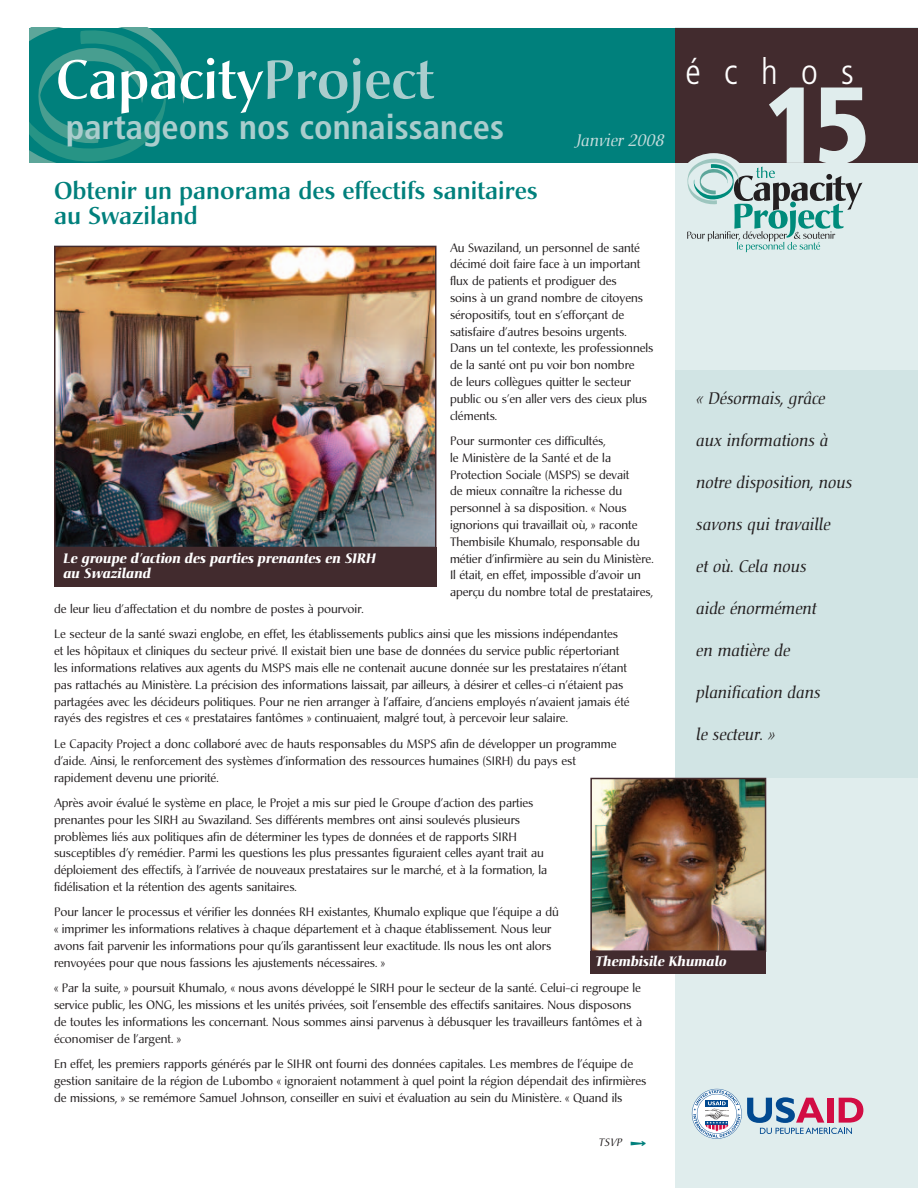
<style>
.page{position:relative;width:918px;height:1188px;background:#fff}
.page>*{position:absolute;margin:0;border:0;box-sizing:border-box;transform-origin:0 0}
.t1{font:900 condensed 108px "Frutiger";color:#e0eded}
.t2{font:500 54px "Christiana";color:#fff}
.t3{font:300 condensed 36px "Frutiger";letter-spacing:.65em;color:#fff}
.t4{font:700 condensed 34.5px "Frutiger";color:#aacdcd}
.t5{font:500 24px/25.5px "Christiana";color:#00807c}
.t6{font:italic 16.5px "Christiana";color:#231f20}
.t7{font:italic 16.5px "Christiana";color:#c5dcdc}
.t8{font:italic 700 13.5px/15px "Christiana";color:#fff}
.t9{font:12px/16.8px "Christiana";color:#231f20}
.t10{font:italic 10.5px "Christiana";color:#231f20}
.s1{color:#aacdcd}
.s2{font-family:"Quirks ICG";font-style:normal;font-size:15px;color:#00807c}
</style>
<div class="page">
<div style="left:29px;top:28px;width:867px;height:135px;background:#00807c"></div>
<svg style="left:29px;top:28px;width:156px;height:135px"></svg>
<div style="left:675px;top:28px;width:243px;height:1160px;background:#e0eded"></div>
<div style="left:675px;top:28px;width:243px;height:135px;background:#422b2e"></div>
<div style="left:678px;top:153px;width:71px;height:62px;background:#e0eded;border-radius:50%"></div>
<svg style="left:687px;top:156px;width:176px;height:96px"></svg>
<svg style="left:692px;top:1089px;width:171px;height:50px"></svg>
<div style="left:675px;top:370px;width:243px;height:408px;background:#d1e4e4"></div>
<img style="left:57px;top:249px;width:376px;height:296px">
<div style="left:54px;top:246px;width:382px;height:302px;border:2px solid #422b2e"></div>
<div style="left:54px;top:547px;width:383px;height:39px;background:#422b2e"></div>
<img style="left:593px;top:781px;width:170px;height:168px">
<div style="left:590px;top:778px;width:176px;height:174px;border:2px solid #422b2e"></div>
<div style="left:590px;top:951px;width:176px;height:23px;background:#422b2e"></div>
<h2 class="t2" style="left:56px;top:57px;width:379px">Capacity<span class="s1">Project</span></h2>
<h3 class="t4" style="left:66px;top:113px;width:440px">partageons nos connaissances</h3>
<h3 class="t5" style="left:54px;top:180px;width:485px">Obtenir un panorama des effectifs sanitaires au Swaziland</h3>
<h3 class="t7" style="left:577px;top:133px;width:90px">Janvier 2008</h3>
<h3 class="t3" style="left:686px;top:57px;width:170px">échos</h3>
<h1 class="t1" style="left:764px;top:82px;width:108px">15</h1>
<p class="t9" style="left:450px;top:240px;width:205px">Au Swaziland, un personnel de santé décimé doit faire face à un important flux de patients et prodiguer des<br>soins à un grand nombre de citoyens séropositifs, tout en s’efforçant de satisfaire d’autres besoins urgents.<br>Dans un tel contexte, les professionnels de la santé ont pu voir bon nombre<br>de leurs collègues quitter le secteur public ou s’en aller vers des cieux plus cléments.</p>
<p class="t9" style="left:450px;top:434px;width:205px">Pour surmonter ces difficultés,<br>le Ministère de la Santé et de la Protection Sociale (MSPS) se devait<br>de mieux connaître la richesse du personnel à sa disposition. « Nous ignorions qui travaillait où, » raconte Thembisile Khumalo, responsable du métier d’infirmière au sein du Ministère.<br>Il était, en effet, impossible d’avoir un aperçu du nombre total de prestataires,</p>
<p class="t9" style="left:54px;top:597px;width:566px;line-height:25.5px">de leur lieu d’affectation et du nombre de postes à pourvoir.<br>Le secteur de la santé swazi englobe, en effet, les établissements publics ainsi que les missions indépendantes</p>
<p class="t9" style="left:54px;top:644px;width:577px">et les hôpitaux et cliniques du secteur privé. Il existait bien une base de données du service public répertoriant les informations relatives aux agents du MSPS mais elle ne contenait aucune donnée sur les prestataires n’étant pas rattachés au Ministère. La précision des informations laissait, par ailleurs, à désirer et celles-ci n’étaient pas partagées avec les décideurs politiques. Pour ne rien arranger à l’affaire, d’anciens employés n’avaient jamais été rayés des registres et ces « prestataires fantômes » continuaient, malgré tout, à percevoir leur salaire.</p>
<p class="t9" style="left:54px;top:737px;width:564px">Le Capacity Project a donc collaboré avec de hauts responsables du MSPS afin de développer un programme d’aide. Ainsi, le renforcement des systèmes d’information des ressources humaines (SIRH) du pays est rapidement devenu une priorité.</p>
<p class="t9" style="left:54px;top:796px;width:495px">Après avoir évalué le système en place, le Projet a mis sur pied le Groupe d’action des parties prenantes pour les SIRH au Swaziland. Ses différents membres ont ainsi soulevés plusieurs problèmes liés aux politiques afin de déterminer les types de données et de rapports SIRH susceptibles d’y remédier. Parmi les questions les plus pressantes figuraient celles ayant trait au déploiement des effectifs, à l’arrivée de nouveaux prestataires sur le marché, et à la formation, la fidélisation et la rétention des agents sanitaires.</p>
<p class="t9" style="left:54px;top:905px;width:506px">Pour lancer le processus et vérifier les données RH existantes, Khumalo explique que l’équipe a dû « imprimer les informations relatives à chaque département et à chaque établissement. Nous leur avons fait parvenir les informations pour qu’ils garantissent leur exactitude. Ils nous les ont alors renvoyées pour que nous fassions les ajustements nécessaires. »</p>
<p class="t9" style="left:54px;top:981px;width:590px">« Par la suite, » poursuit Khumalo, « nous avons développé le SIRH pour le secteur de la santé. Celui-ci regroupe le service public, les ONG, les missions et les unités privées, soit l’ensemble des effectifs sanitaires. Nous disposons de toutes les informations les concernant. Nous sommes ainsi parvenus à débusquer les travailleurs fantômes et à économiser de l’argent. »</p>
<p class="t9" style="left:54px;top:1057px;width:594px">En effet, les premiers rapports générés par le SIHR ont fourni des données capitales. Les membres de l’équipe de gestion sanitaire de la région de Lubombo « ignoraient notamment à quel point la région dépendait des infirmières de missions, » se remémore Samuel Johnson, conseiller en suivi et évaluation au sein du Ministère. « Quand ils</p>
<h3 class="t6" style="left:697px;top:391px;width:131px">« Désormais, grâce</h3>
<h3 class="t6" style="left:697px;top:433px;width:134px">aux informations à</h3>
<h3 class="t6" style="left:697px;top:475px;width:157px">notre disposition, nous</h3>
<h3 class="t6" style="left:697px;top:517px;width:136px">savons qui travaille</h3>
<h3 class="t6" style="left:697px;top:559px;width:112px">et où. Cela nous</h3>
<h3 class="t6" style="left:697px;top:601px;width:122px">aide énormément</h3>
<h3 class="t6" style="left:697px;top:643px;width:96px">en matière de</h3>
<h3 class="t6" style="left:697px;top:685px;width:126px">planification dans</h3>
<h3 class="t6" style="left:697px;top:727px;width:80px">le secteur. »</h3>
<p class="t8" style="left:64px;top:552px;width:314px">Le groupe d’action des parties prenantes en SIRH au Swaziland</p>
<p class="t8" style="left:596px;top:955px;width:133px">Thembisile Khumalo</p>
<p class="t10" style="left:599px;top:1138px;width:50px">TSVP <span class="s2">.</span></p>
</div>
